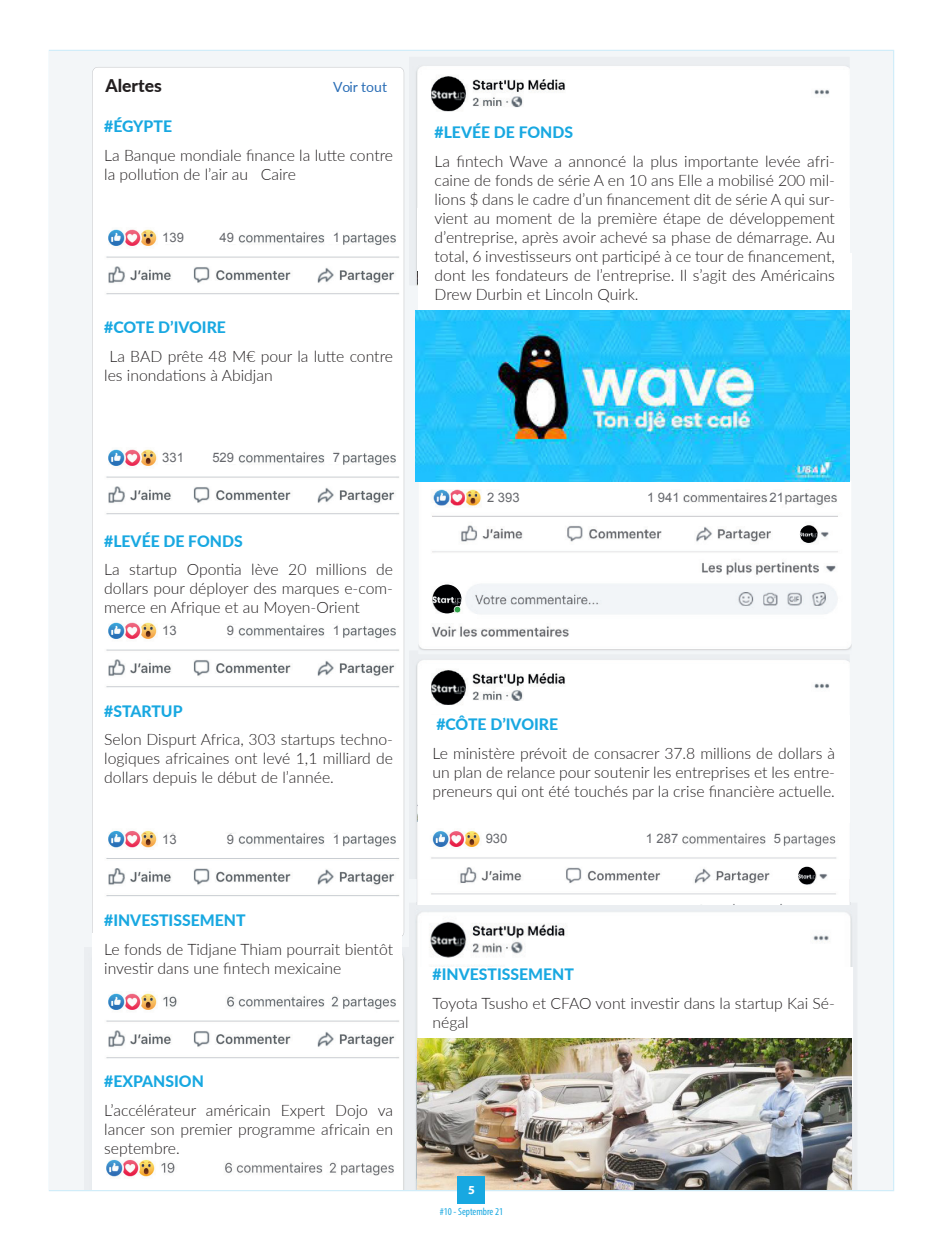
<style>
.page{position:relative;width:943px;height:1241px;background:#fff}
.page>*{position:absolute;margin:0;border:0;box-sizing:border-box;transform-origin:0 0}
.t1{font:800 17.5px "Lato";color:#231f20}
.t2{font:300 15.75px/18.9px "Lato";color:#231f20;text-align:justify}
.t3{font:800 15.75px "Lato";color:#18a8e1}
.t4{font:14px "Lato";color:#2b6eb6}
.t5{font:12.95px "Arial";color:#65676c}
.t6{font:700 12.25px "Myriad Pro";color:#fff}
.t7{font:condensed 10.5px "Myriad Pro";color:#18a8e1}
</style>
<div class="page">
<div style="left:49px;top:51px;width:843px;height:1138px;background:#f3f6f8"></div>
<img style="left:415px;top:65px;width:434px;height:220px">
<img style="left:415px;top:659px;width:434px;height:219px">
<div style="left:426px;top:121px;width:417px;height:154px;background:#fff"></div>
<img style="left:418px;top:480px;width:433px;height:170px">
<img style="left:415px;top:902px;width:438px;height:287px">
<img style="left:416px;top:822px;width:434px;height:82px">
<img style="left:416px;top:822px;width:433px;height:56px">
<div style="left:418px;top:715px;width:431px;height:107px;background:#fff"></div>
<div style="left:418px;top:967px;width:434px;height:129px;background:#fff"></div>
<img style="left:418px;top:1038px;width:433px;height:151px">
<div style="left:92px;top:67px;width:312px;height:869px;background:#fff"></div>
<div style="left:418px;top:209px;width:431px;height:62px;background:#fff"></div>
<img style="left:416px;top:310px;width:433px;height:171px">
<img style="left:432px;top:584px;width:29px;height:29px;border-radius:14px">
<svg style="left:454px;top:605px;width:7px;height:8px"></svg>
<svg style="left:798px;top:878px;width:12px;height:6px"></svg>
<img style="left:798px;top:866px;width:17px;height:12px">
<img style="left:800px;top:525px;width:17px;height:18px;border-radius:9px">
<div style="left:484px;top:492px;width:24px;height:11px;background:#fff"></div>
<div style="left:659px;top:492px;width:24px;height:11px;background:#fff"></div>
<div style="left:768px;top:492px;width:16px;height:11px;background:#fff"></div>
<div style="left:483px;top:833px;width:24px;height:11px;background:#fff"></div>
<div style="left:658px;top:833px;width:24px;height:11px;background:#fff"></div>
<div style="left:766px;top:833px;width:16px;height:11px;background:#fff"></div>
<img style="left:94px;top:220px;width:305px;height:80px">
<div style="left:159px;top:233px;width:24px;height:11px;background:#fff"></div>
<div style="left:214px;top:233px;width:24px;height:11px;background:#fff"></div>
<div style="left:326px;top:233px;width:16px;height:11px;background:#fff"></div>
<img style="left:94px;top:440px;width:305px;height:80px">
<div style="left:159px;top:453px;width:24px;height:11px;background:#fff"></div>
<div style="left:214px;top:453px;width:24px;height:11px;background:#fff"></div>
<div style="left:326px;top:453px;width:16px;height:11px;background:#fff"></div>
<img style="left:94px;top:613px;width:305px;height:79px">
<div style="left:159px;top:625px;width:24px;height:11px;background:#fff"></div>
<div style="left:214px;top:625px;width:24px;height:11px;background:#fff"></div>
<div style="left:326px;top:625px;width:16px;height:11px;background:#fff"></div>
<div style="left:92px;top:933px;width:310px;height:256px;background:#fff"></div>
<img style="left:106px;top:1159px;width:288px;height:18px">
<img style="left:94px;top:821px;width:305px;height:80px">
<div style="left:159px;top:834px;width:24px;height:11px;background:#fff"></div>
<div style="left:214px;top:834px;width:24px;height:11px;background:#fff"></div>
<div style="left:326px;top:834px;width:16px;height:11px;background:#fff"></div>
<img style="left:106px;top:993px;width:293px;height:66px">
<div style="left:457px;top:1175px;width:28px;height:28px;background:#18a8e1"></div>
<div style="left:418px;top:253px;width:433px;height:57px;background:#fff"></div>
<p class="t1" style="left:105px;top:73px;width:58px">Alertes</p>
<p class="t4" style="left:333px;top:77px;width:55px">Voir tout</p>
<p class="t3" style="left:104px;top:115px;width:69px">#ÉGYPTE</p>
<p class="t2" style="left:104px;top:145px;width:290px">La Banque mondiale finance la lutte contre la pollution de l’air au Caire</p>
<p class="t5" style="left:162px;top:229px;width:23px">139</p>
<p class="t5" style="left:219px;top:229px;width:16px">49</p>
<p class="t5" style="left:333px;top:229px;width:9px">1</p>
<p class="t3" style="left:104px;top:315px;width:123px">#COTE D’IVOIRE</p>
<p class="t2" style="left:104px;top:346px;width:290px;text-indent:5px">La BAD prête 48 M€ pour la lutte contre les inondations à Abidjan</p>
<p class="t5" style="left:162px;top:449px;width:23px">331</p>
<p class="t5" style="left:212px;top:449px;width:23px">529</p>
<p class="t5" style="left:333px;top:449px;width:9px">7</p>
<p class="t3" style="left:104px;top:529px;width:140px">#LEVÉE DE FONDS</p>
<p class="t2" style="left:104px;top:559px;width:290px">La startup Opontia lève 20 millions de dollars pour déployer des marques e-com&shy;merce en Afrique et au Moyen-Orient</p>
<p class="t5" style="left:162px;top:622px;width:16px">13</p>
<p class="t5" style="left:227px;top:622px;width:9px">9</p>
<p class="t5" style="left:333px;top:622px;width:9px">1</p>
<p class="t3" style="left:104px;top:699px;width:80px">#STARTUP</p>
<p class="t2" style="left:104px;top:729px;width:290px">Selon Dispurt Africa, 303 startups techno&shy;logiques africaines ont levé 1,1 milliard de dollars depuis le début de l’année.</p>
<p class="t5" style="left:162px;top:830px;width:16px">13</p>
<p class="t5" style="left:227px;top:830px;width:9px">9</p>
<p class="t5" style="left:333px;top:830px;width:9px">1</p>
<p class="t3" style="left:104px;top:908px;width:143px">#INVESTISSEMENT</p>
<p class="t2" style="left:104px;top:939px;width:290px">Le fonds de Tidjane Thiam pourrait bientôt investir dans une fintech mexicaine</p>
<p class="t3" style="left:104px;top:1069px;width:101px">#EXPANSION</p>
<p class="t2" style="left:104px;top:1100px;width:290px">L’accélérateur américain Expert Dojo va lancer son premier programme africain en septembre.</p>
<p class="t3" style="left:434px;top:121px;width:140px">#LEVÉE DE FONDS</p>
<p class="t2" style="left:434px;top:151px;width:402px">La fintech Wave a annoncé la plus importante levée afri&shy;caine de fonds de série A en 10 ans Elle a mobilisé 200 mil&shy;lions $ dans le cadre d’un financement dit de série A qui sur&shy;vient au moment de la première étape de développement d’entreprise, après avoir achevé sa phase de démarrage. Au total, 6 investisseurs ont participé à ce tour de financement, dont les fondateurs de l’entreprise. Il s’agit des Américains Drew Durbin et Lincoln Quirk.</p>
<p class="t5" style="left:487px;top:489px;width:34px">2 393</p>
<p class="t5" style="left:647px;top:489px;width:34px">1 941</p>
<p class="t5" style="left:769px;top:489px;width:16px">21</p>
<p class="t3" style="left:436px;top:712px;width:123px">#CÔTE D’IVOIRE</p>
<p class="t2" style="left:432px;top:743px;width:404px">Le ministère prévoit de consacrer 37.8 millions de dollars à un plan de relance pour soutenir les entreprises et les entre&shy;preneurs qui ont été touchés par la crise financière actuelle.</p>
<p class="t5" style="left:485px;top:829px;width:23px">930</p>
<p class="t5" style="left:645px;top:829px;width:34px">1 287</p>
<p class="t5" style="left:773px;top:829px;width:9px">5</p>
<p class="t3" style="left:432px;top:962px;width:143px">#INVESTISSEMENT</p>
<p class="t2" style="left:432px;top:992px;width:404px">Toyota Tsusho et CFAO vont investir dans la startup Kai Sé&shy;négal</p>
<p class="t6" style="left:468px;top:1181px;width:8px">5</p>
<p class="t7" style="left:440px;top:1204px;width:65px">#10 - Septembre 21</p>
</div>
